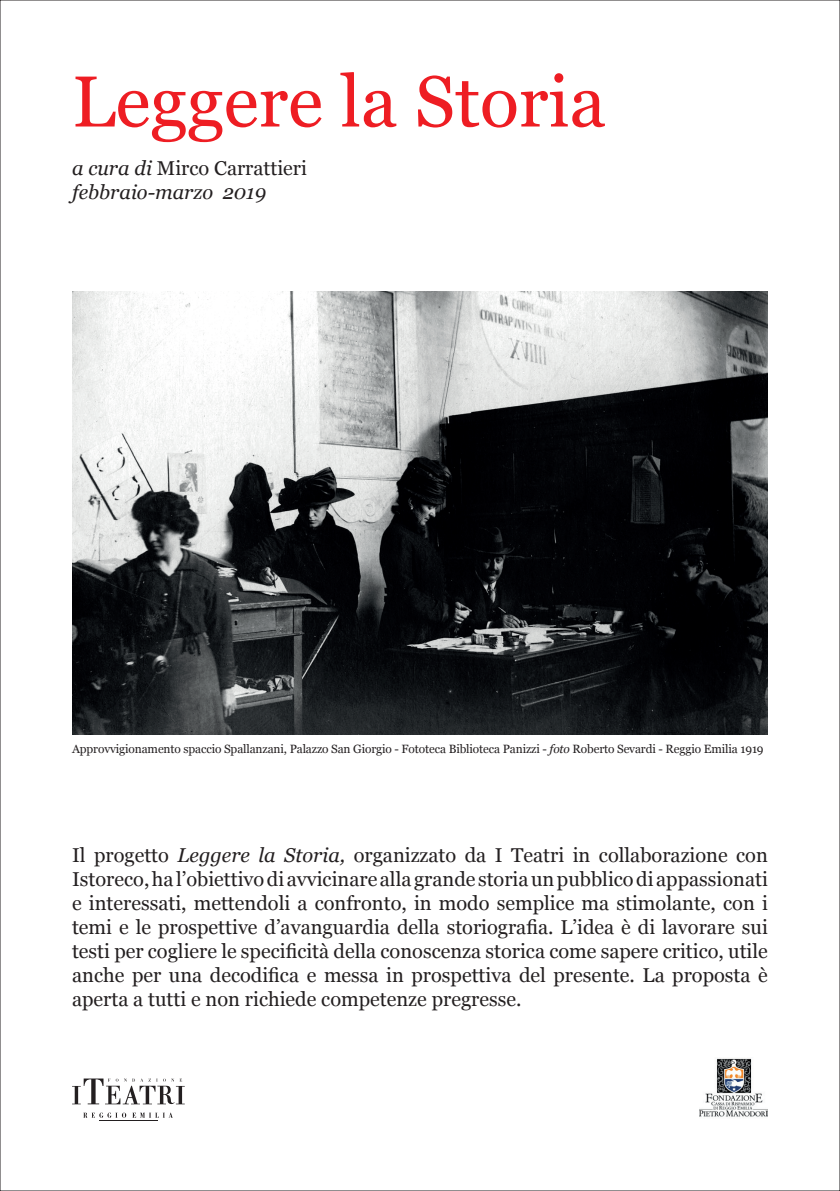
<style>
.page{position:relative;width:840px;height:1191px;background:#fff}
.page>*{position:absolute;margin:0;border:0;box-sizing:border-box;transform-origin:0 0}
.t1{font:72px "Georgia";color:#ee1d23}
.t2{font:20px/24px "Georgia";color:#231f20;text-align:justify}
.t3{font:italic 20px/24px "Georgia";color:#231f20}
.t4{font:12px "Georgia";letter-spacing:-.01em;color:#231f20}
.s1{font-style:normal}
.s2{font-style:italic}
</style>
<div class="page">
<img style="left:699px;top:1058px;width:68px;height:59px">
<svg style="left:83px;top:1112px;width:90px;height:5px"></svg>
<hr style="left:99px;top:1120px;width:59px;height:1px;background:#231f20">
<svg style="left:72px;top:1078px;width:113px;height:26px"></svg>
<img style="left:72px;top:292px;width:695px;height:442px">
<h1 class="t1" style="left:72px;top:49px;width:535px">Leggere la Storia</h1>
<p class="t3" style="left:72px;top:155px;width:236px">a cura di <span class="s1">Mirco Carrattieri </span>febbraio-marzo 2019</p>
<p class="t4" style="left:72px;top:740px;width:692px">Approvvigionamento spaccio Spallanzani, Palazzo San Giorgio - Fototeca Biblioteca Panizzi - <span class="s2">foto</span> Roberto Sevardi - Reggio Emilia 1919</p>
<p class="t2" style="left:72px;top:842px;width:697px">Il progetto <span class="s2">Leggere la Storia,</span> organizzato da I Teatri in collaborazione con Istoreco, ha l’obiettivo di avvicinare alla grande storia un pubblico di appassionati e interessati, mettendoli a confronto, in modo semplice ma stimolante, con i temi e le prospettive d’avanguardia della storiografia. L’idea è di lavorare sui testi per cogliere le specificità della conoscenza storica come sapere critico, utile anche per una decodifica e messa in prospettiva del presente. La proposta è aperta a tutti e non richiede competenze pregresse.</p>
</div>
